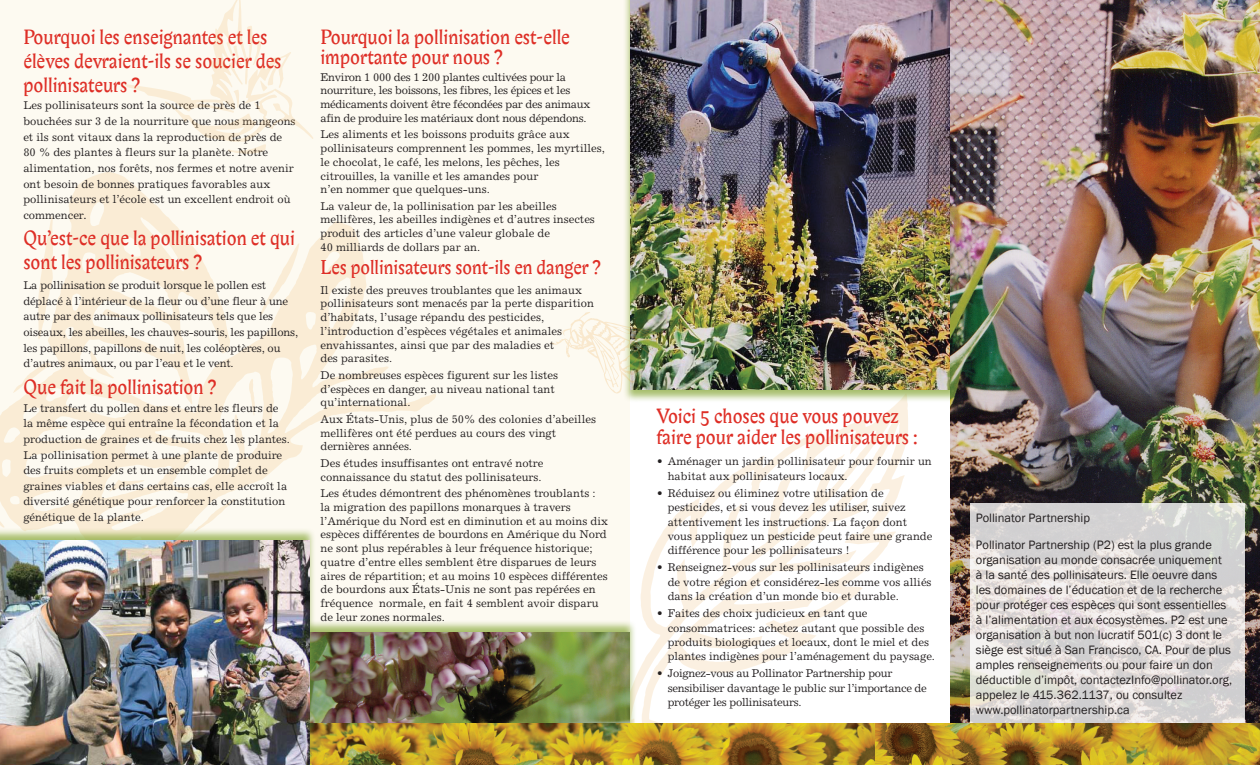
<style>
.page{position:relative;width:1260px;height:765px;background:#fff}
.page>*{position:absolute;margin:0;border:0;box-sizing:border-box;transform-origin:0 0}
.Bibloni_small_head{font:20px/23.8px "Biblon ITC";color:#de2e26}
.Bibloni_small_head-2{font:19.38px "Biblon ITC";color:#de2e26}
.Excelsior_Bold{font:12.5px/15px "Franklin Gothic";color:#231f20}
.Excelsior_body{font:11.25px/13.8px "Excelsior";color:#231f20}
.Excelsior_body-2{font:11.25px/13.8px "Excelsior";letter-spacing:-.025em;color:#231f20}
.s1{font-family:"Myriad Pro"}
.s2{font-size:11.88px}
</style>
<div class="page">
<svg style="left:637px;top:403px;width:273px;height:321px"></svg>
<div style="left:0;top:0;width:630px;height:765px;background:#fdfaf1"></div>
<div style="left:300px;top:620px;width:337px;height:127px;background:#8baa3e;opacity:.75"></div>
<img style="left:316px;top:632px;width:314px;height:92px">
<div style="left:623px;top:0;width:338px;height:403px;background:#8baa3e;opacity:.75"></div>
<img style="left:630px;top:0;width:321px;height:390px">
<img style="left:951px;top:0;width:309px;height:724px">
<svg style="left:970px;top:503px;width:275px;height:221px;background:#dedad9"></svg>
<img style="left:875px;top:724px;width:385px;height:41px">
<img style="left:316px;top:724px;width:559px;height:41px">
<svg style="left:0;top:172px;width:436px;height:356px"></svg>
<div style="left:0;top:528px;width:316px;height:237px;background:#8baa3e;opacity:.75"></div>
<img style="left:0;top:540px;width:309px;height:225px">
<svg style="left:125px;top:0;width:188px;height:154px"></svg>
<img style="left:550px;top:312px;width:111px;height:82px">
<p class="Bibloni_small_head" style="left:23px;top:26px;width:260px">Pourquoi les enseignantes et les élèves devraient-ils se soucier des pollinisateurs ?</p>
<p class="Excelsior_body" style="left:23px;top:99px;width:239px">Les pollinisateurs sont la source de près de 1</p>
<p class="Excelsior_body" style="left:23px;top:114px;width:274px">bouchées sur 3 de la nourriture que nous mangeons</p>
<p class="Excelsior_body" style="left:23px;top:130px;width:260px">et ils sont vitaux dans la reproduction de près de</p>
<p class="Excelsior_body" style="left:23px;top:145px;width:272px;line-height:15.6px">80 % des plantes à fleurs sur la planète. Notre alimentation, nos forêts, nos fermes et notre avenir ont besoin de bonnes pratiques favorables aux pollinisateurs et l’école est un excellent endroit où commencer<span class="s1">.</span></p>
<p class="Bibloni_small_head" style="left:23px;top:228px;width:273px">Qu’est-ce que la pollinisation et qui sont les pollinisateurs ?</p>
<p class="Excelsior_body" style="left:23px;top:277px;width:276px;line-height:15.6px">La pollinisation se produit lorsque le pollen est déplacé à l’intérieur de la fleur ou d’une fleur à une autre par des animaux pollinisateurs tels que les oiseaux, les abeilles, les chauves-souris, les papillons, les papillons, papillons de nuit, les coléoptères, ou d’autres animaux, ou par l’eau et le vent.</p>
<p class="Bibloni_small_head" style="left:23px;top:376px;width:194px">Que fait la pollinisation ?</p>
<p class="Excelsior_body" style="left:23px;top:400px;width:268px;line-height:15.6px">Le transfert du pollen dans et entre les fleurs de la même espèce qui entraîne la fécondation et la production de graines et de fruits chez les plantes.<br>La pollinisation permet à une plante de produire des fruits complets et un ensemble complet de graines viables et dans certains cas, elle accroît la diversité génétique pour renforcer la constitution génétique de la plante<span class="s2">.</span></p>
<p class="Bibloni_small_head" style="left:656px;top:406px;width:263px;line-height:21.2px">Voici 5 choses que vous pouvez faire pour aider les pollinisateurs :</p>
<p class="Bibloni_small_head" style="left:320px;top:28px;width:251px;line-height:20px">Pourquoi la pollinisation est-elle importante pour nous ?</p>
<p class="Excelsior_body-2" style="left:320px;top:70px;width:271px">Environ 1 000 des 1 200 plantes cultivées pour la nourriture, les boissons, les fibres, les épices et les médicaments doivent être fécondées par des animaux afin de produire les matériaux dont nous dépendons.</p>
<p class="Excelsior_body" style="left:320px;top:127px;width:286px">Les aliments et les boissons produits grâce aux pollinisateurs comprennent les pommes, les myrtilles, le chocolat, le café, les melons, les pêches, les citrouilles, la vanille et les amandes pour<br>n’en nommer que quelques-uns.</p>
<p class="Excelsior_body" style="left:320px;top:199px;width:276px">La valeur de, la pollinisation par les abeilles mellifères, les abeilles indigènes et d’autres insectes produit des articles d’une valeur globale de<br>40 milliards de dollars par an.</p>
<p class="Bibloni_small_head-2" style="left:320px;top:256px;width:282px">Les pollinisateurs sont-ils en danger ?</p>
<p class="Excelsior_body" style="left:320px;top:283px;width:275px">Il existe des preuves troublantes que les animaux pollinisateurs sont menacés par la perte disparition d’habitats, l’usage répandu des pesticides, l’introduction d’espèces végétales et animales envahissantes, ainsi que par des maladies et<br>des parasites.</p>
<p class="Excelsior_body" style="left:320px;top:368px;width:239px">De nombreuses espèces figurent sur les listes d’espèces en danger, au niveau national tant qu’international.</p>
<p class="Excelsior_body" style="left:320px;top:412px;width:277px">Aux États-Unis, plus de 50% des colonies d’abeilles mellifères ont été perdues au cours des vingt dernières années.</p>
<p class="Excelsior_body" style="left:320px;top:456px;width:224px">Des études insuffisantes ont entravé notre connaissance du statut des pollinisateurs.</p>
<p class="Excelsior_body" style="left:320px;top:486px;width:289px">Les études démontrent des phénomènes troublants : la migration des papillons monarques à travers l’Amérique du Nord est en diminution et au moins dix espèces différentes de bourdons en Amérique du Nord ne sont plus repérables à leur fréquence historique; quatre d’entre elles semblent être disparues de leurs aires de répartition; et au moins 10 espèces différentes de bourdons aux États-Unis ne sont pas repérées en fréquence normale, en fait 4 semblent avoir disparu de leur zones normales.</p>
<p class="Excelsior_body" style="left:668px;top:454px;width:266px;line-height:14.4px;text-indent:-11px">• Aménager un jardin pollinisateur pour fournir un habitat aux pollinisateurs locaux.</p>
<p class="Excelsior_body" style="left:668px;top:486px;width:266px;line-height:14.4px;text-indent:-11px">• Réduisez ou éliminez votre utilisation de pesticides, et si vous devez les utiliser, suivez attentivement les instructions. La façon dont vous appliquez un pesticide peut faire une grande différence pour les pollinisateurs !</p>
<p class="Excelsior_body" style="left:668px;top:560px;width:265px;line-height:14.4px;text-indent:-11px">• Renseignez-vous sur les pollinisateurs indigènes de votre région et considérez-les comme vos alliés dans la création d’un monde bio et durable.</p>
<p class="Excelsior_body" style="left:668px;top:606px;width:269px;line-height:14.4px;text-indent:-11px">• Faites des choix judicieux en tant que consommatrices: achetez autant que possible des produits biologiques et locaux, dont le miel et des plantes indigènes pour l’aménagement du paysage.</p>
<p class="Excelsior_body-2" style="left:668px;top:666px;width:261px;line-height:14.4px;text-indent:-11px">• Joignez-vous au Pollinator Partnership pour sensibiliser davantage le public sur l’importance de protéger les pollinisateurs.</p>
<p class="Excelsior_Bold" style="left:976px;top:511px;width:116px">Pollinator Partnership</p>
<p class="Excelsior_Bold" style="left:976px;top:537px;width:258px"><span class="s1">P</span>ollinator Partnership (P2) est la plus grande organisation au monde consacrée uniquement<br>à la santé des pollinisateurs. Elle oeuvre dans les domaines de l’éducation et de la recherche pour protéger ces espèces qui sont essentielles à l’alimentation et aux écosystèmes. P2 est une organisation à but non lucratif 501(c) 3 dont le siège est situé à San Francisco, CA. Pour de plus amples renseignements ou pour faire un don déductible d’impôt, contactezInfo@pollinator.org, appelez le 415.362.1137, ou consultez www.pollinatorpartnership.ca</p>
</div>
